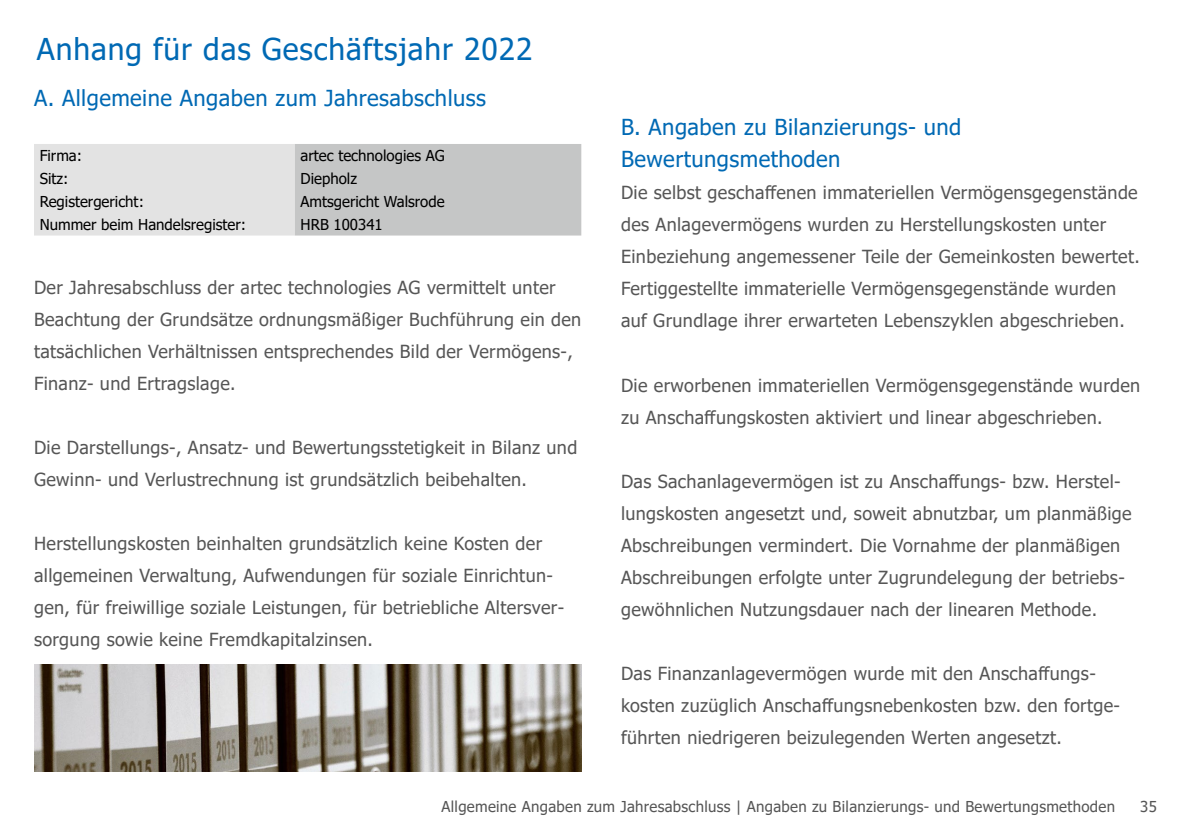
<style>
.page{position:relative;width:1191px;height:840px;background:#fff}
.page>*{position:absolute;margin:0;border:0;box-sizing:border-box;transform-origin:0 0}
.t1{font:30px "Tahoma";letter-spacing:.03em;color:#0069b4}
.t2{font:22px/32px "Tahoma";letter-spacing:.02em;color:#0069b4}
.t3{font:18px/32px "Tahoma";letter-spacing:.02em;color:#565656}
.t4{font:15px "Tahoma";color:#000}
.t5{font:15px "Tahoma";letter-spacing:.02em;color:#565656}
</style>
<div class="page">
<svg style="left:34px;top:144px;width:547px;height:91px;background:#d3d3d3"></svg>
<img style="left:35px;top:664px;width:546px;height:106px">
<h1 class="t1" style="left:37px;top:29px;width:497px">Anhang für das Geschäftsjahr 2022</h1>
<p class="t2" style="left:34px;top:83px;width:453px">A. Allgemeine Angaben zum Jahresabschluss</p>
<p class="t4" style="left:40px;top:145px;width:44px">Firma:</p>
<p class="t4" style="left:301px;top:145px;width:146px">artec technologies AG</p>
<p class="t4" style="left:40px;top:168px;width:30px">Sitz:</p>
<p class="t4" style="left:301px;top:168px;width:58px">Diepholz</p>
<p class="t4" style="left:40px;top:191px;width:106px">Registergericht:</p>
<p class="t4" style="left:301px;top:191px;width:145px">Amtsgericht Walsrode</p>
<p class="t4" style="left:40px;top:214px;width:208px">Nummer beim Handelsregister:</p>
<p class="t4" style="left:301px;top:214px;width:84px">HRB 100341</p>
<p class="t3" style="left:34px;top:272px;width:549px">Der Jahresabschluss der artec technologies AG vermittelt unter Beachtung der Grundsätze ordnungsmäßiger Buchführung ein den tatsächlichen Verhältnissen entsprechendes Bild der Vermögens-, Finanz- und Ertragslage.</p>
<p class="t3" style="left:34px;top:432px;width:545px">Die Darstellungs-, Ansatz- und Bewertungsstetigkeit in Bilanz und<br>Gewinn- und Verlustrechnung ist grundsätzlich beibehalten.</p>
<p class="t3" style="left:34px;top:528px;width:531px">Herstellungskosten beinhalten grundsätzlich keine Kosten der allgemeinen Verwaltung, Aufwendungen für soziale Einrichtun&shy;gen, für freiwillige soziale Leistungen, für betriebliche Altersver&shy;sorgung sowie keine Fremdkapitalzinsen.</p>
<p class="t2" style="left:621px;top:112px;width:342px">B. Angaben zu Bilanzierungs- und<br>Bewertungsmethoden</p>
<p class="t3" style="left:621px;top:178px;width:520px">Die selbst geschaffenen immateriellen Vermögensgegenstände des Anlagevermögens wurden zu Herstellungskosten unter Einbeziehung angemessener Teile der Gemeinkosten bewertet.<br>Fertiggestellte immaterielle Vermögensgegenstände wurden auf Grundlage ihrer erwarteten Lebenszyklen abgeschrieben.</p>
<p class="t3" style="left:621px;top:370px;width:521px">Die erworbenen immateriellen Vermögensgegenstände wurden zu Anschaffungskosten aktiviert und linear abgeschrieben.</p>
<p class="t3" style="left:621px;top:466px;width:512px">Das Sachanlagevermögen ist zu Anschaffungs- bzw. Herstel&shy;lungskosten angesetzt und, soweit abnutzbar, um planmäßige Abschreibungen vermindert. Die Vornahme der planmäßigen Abschreibungen erfolgte unter Zugrundelegung der betriebs&shy;gewöhnlichen Nutzungsdauer nach der linearen Methode.</p>
<p class="t3" style="left:621px;top:658px;width:500px">Das Finanzanlagevermögen wurde mit den Anschaffungs&shy;kosten zuzüglich Anschaffungsnebenkosten bzw. den fortge&shy;führten niedrigeren beizulegenden Werten angesetzt.</p>
<p class="t5" style="left:441px;top:795px;width:675px">Allgemeine Angaben zum Jahresabschluss | Angaben zu Bilanzierungs- und Bewertungsmethoden</p>
<p class="t5" style="left:1140px;top:795px;width:18px">35</p>
</div>
